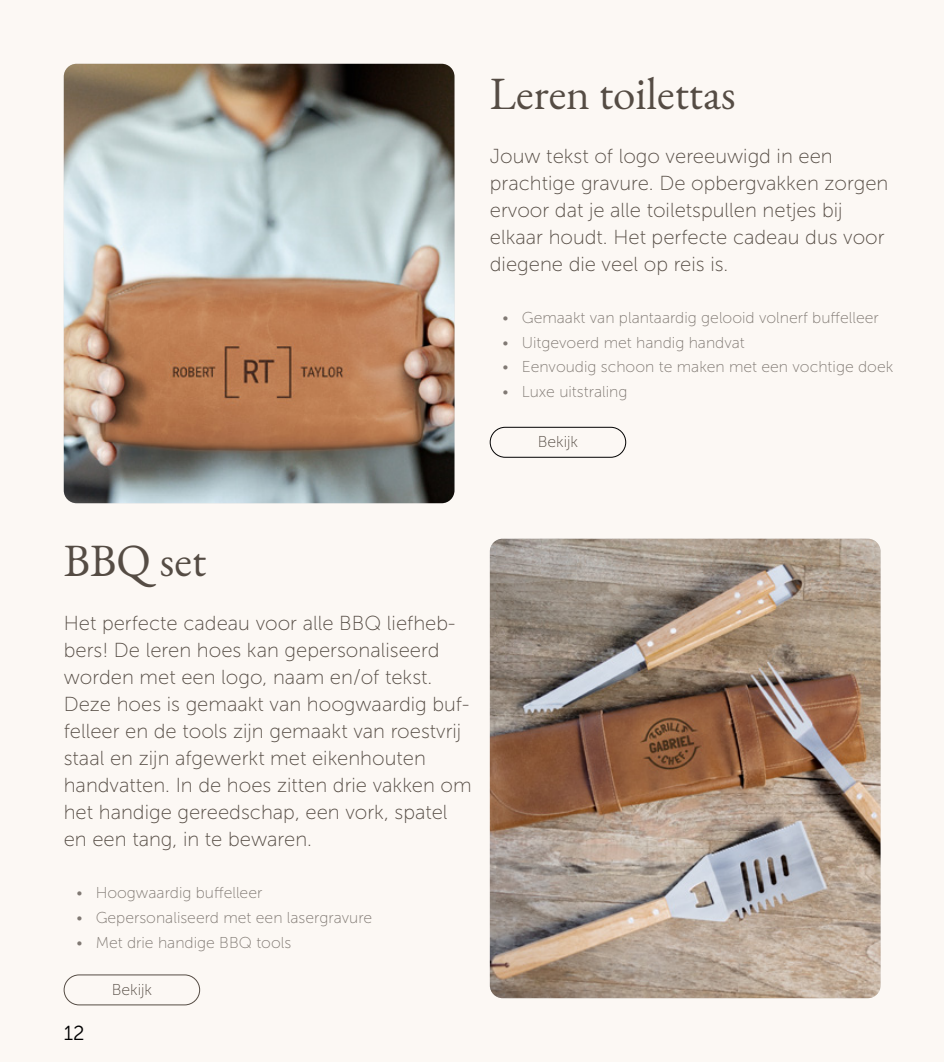
<style>
.page{position:relative;width:944px;height:1062px;background:#fcf8f4}
.page>*{position:absolute;margin:0;border:0;box-sizing:border-box;transform-origin:0 0}
.t1{font:45px "EB Garamond";color:#554c44}
.t2{font:20.25px/27px "Museo Sans 100";color:#554c44}
.t3{font:20.25px "Museo Sans 300";color:#000}
.t4{font:15.75px "Museo Sans 100";color:#807973}
.t5{font:15.75px "Museo Sans 100";color:#554c44}
</style>
<div class="page">
<img style="left:64px;top:64px;width:390px;height:439px">
<img style="left:490px;top:539px;width:391px;height:459px">
<div style="left:64px;top:975px;width:136px;height:30px;border:1px solid #554c44;border-radius:15px"></div>
<div style="left:490px;top:427px;width:136px;height:31px;border:1px solid #000;border-radius:15px"></div>
<h1 class="t1" style="left:490px;top:65px;width:247px">Leren toilettas</h1>
<p class="t2" style="left:490px;top:143px;width:400px">Jouw tekst of logo vereeuwigd in een prachtige gravure. De opbergvakken zorgen ervoor dat je alle toiletspullen netjes bij elkaar houdt. Het perfecte cadeau dus voor diegene die veel op reis is.</p>
<p class="t4" style="left:503px;top:309px;width:378px">• Gemaakt van plantaardig gelooid volnerf buffelleer</p>
<p class="t4" style="left:503px;top:334px;width:244px">• Uitgevoerd met handig handvat</p>
<p class="t4" style="left:503px;top:359px;width:392px">• Eenvoudig schoon te maken met een vochtige doek</p>
<p class="t4" style="left:503px;top:383px;width:126px">• Luxe uitstraling</p>
<p class="t5" style="left:538px;top:433px;width:42px">Bekijk</p>
<h1 class="t1" style="left:64px;top:532px;width:144px">BBQ set</h1>
<p class="t2" style="left:64px;top:610px;width:409px">Het perfecte cadeau voor alle BBQ liefheb&shy;bers! De leren hoes kan gepersonaliseerd worden met een logo, naam en/of tekst.<br>Deze hoes is gemaakt van hoogwaardig buf&shy;felleer en de tools zijn gemaakt van roestvrij staal en zijn afgewerkt met eikenhouten handvatten. In de hoes zitten drie vakken om het handige gereedschap, een vork, spatel en een tang, in te bewaren.</p>
<p class="t4" style="left:77px;top:884px;width:187px">• Hoogwaardig buffelleer</p>
<p class="t4" style="left:77px;top:909px;width:297px">• Gepersonaliseerd met een lasergravure</p>
<p class="t4" style="left:77px;top:934px;width:216px">• Met drie handige BBQ tools</p>
<p class="t5" style="left:112px;top:981px;width:42px">Bekijk</p>
<p class="t3" style="left:64px;top:1022px;width:22px">12</p>
</div>
